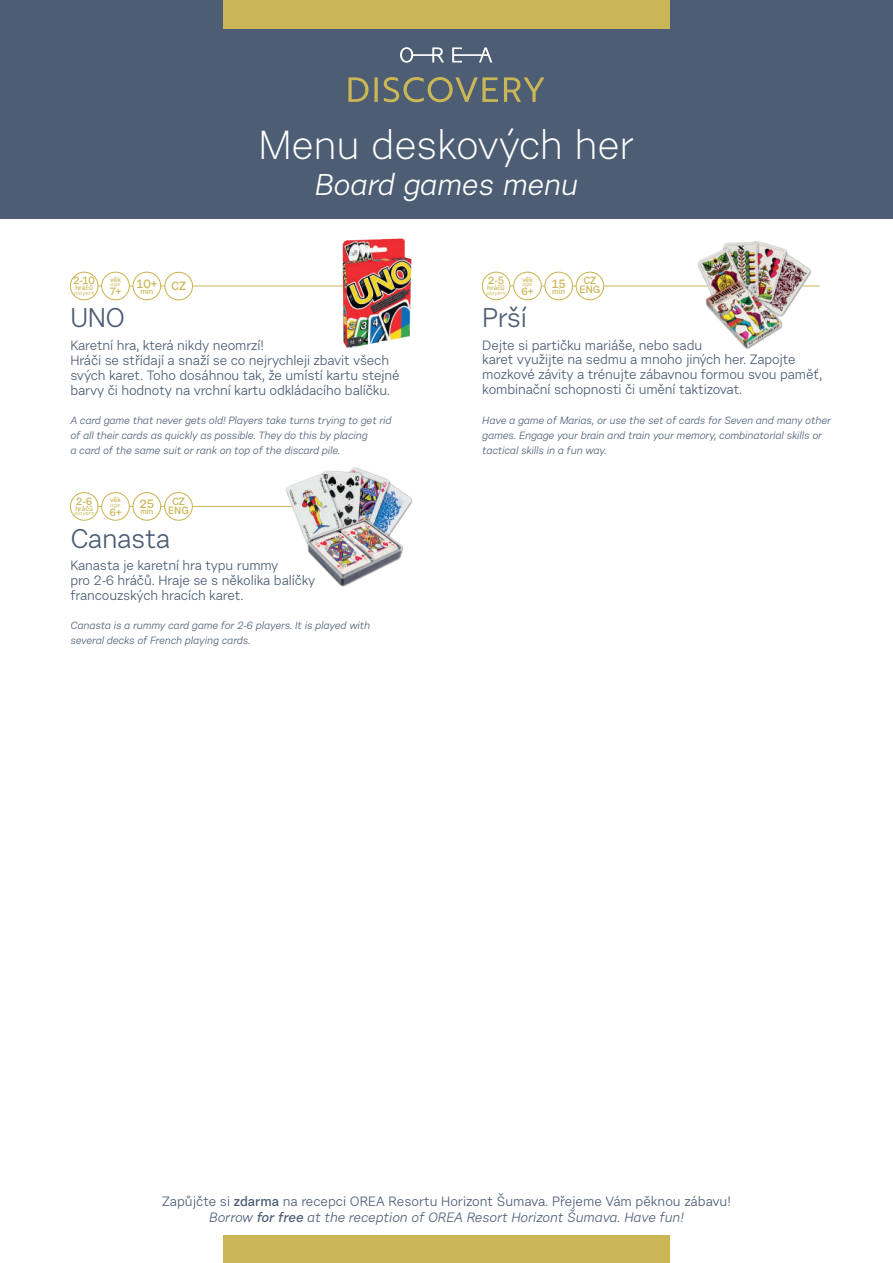
<style>
.page{position:relative;width:893px;height:1263px;background:#fff}
.page>*{position:absolute;margin:0;border:0;box-sizing:border-box;transform-origin:0 0}
.t1{font:40.5px "Urban Grotesk Li Se";letter-spacing:-.01em;color:#fff}
.t2{font:italic 30px "Urban Grotesk Re Bo";letter-spacing:-.01em;color:#fff}
.t3{font:27px "Urban Grotesk Re Bo";letter-spacing:-.015em;color:#4c5d74}
.t4{font:13.5px/14.9px "Urban Grotesk Re Bo";letter-spacing:-.01em;color:#4c5d74}
.t5{font:700 12px "Urban Grotesk Li Se";letter-spacing:-.03em;color:#cab656}
.t6{font:italic 10.5px/14.9px "Urban Grotesk Re Bo";letter-spacing:-.01em;color:#4c5d74}
.t7{font:700 10.5px/9px "Urban Grotesk Li Se";color:#cab656;text-align:center}
.t8{font:700 7.8px "Urban Grotesk Li Se";color:#cab656}
.t9{font:700 6.75px "Urban Grotesk Li Se";color:#cab656}
.t10{font:italic 6px "Urban Grotesk Re Bo";color:#cab656}
.s1{font-family:"Urban Grotesk Li Se";font-weight:700}
.s2{font-style:italic}
.s3{font-family:"Urban Grotesk Li Se";font-weight:700;font-style:italic}
</style>
<div class="page">
<div style="left:0;top:0;width:893px;height:218px;background:#4c5d74"></div>
<div style="left:223px;top:0;width:447px;height:29px;background:#cab656"></div>
<svg style="left:400px;top:47px;width:92px;height:16px"></svg>
<svg style="left:348px;top:77px;width:196px;height:25px"></svg>
<div style="left:223px;top:1234px;width:447px;height:29px;background:#cab656"></div>
<hr style="left:70px;top:286px;width:338px;height:1px;background:#cab656">
<div style="left:102px;top:272px;width:27px;height:28px;background:#fff;border-radius:50%"></div>
<div style="left:101px;top:272px;width:29px;height:28px;border:1px solid #c9b24b;border-radius:50%"></div>
<svg style="left:70px;top:271px;width:29px;height:30px"></svg>
<div style="left:133px;top:272px;width:28px;height:28px;background:#fff;border-radius:50%"></div>
<div style="left:133px;top:272px;width:28px;height:28px;border:1px solid #c9b24b;border-radius:50%"></div>
<div style="left:165px;top:272px;width:28px;height:28px;background:#fff;border-radius:50%"></div>
<div style="left:165px;top:272px;width:28px;height:28px;border:1px solid #c9b24b;border-radius:50%"></div>
<img style="left:342px;top:239px;width:70px;height:110px">
<hr style="left:482px;top:286px;width:337px;height:1px;background:#cab656">
<div style="left:514px;top:272px;width:27px;height:28px;background:#fff;border-radius:50%"></div>
<div style="left:513px;top:272px;width:29px;height:28px;border:1px solid #c9b24b;border-radius:50%"></div>
<svg style="left:482px;top:271px;width:29px;height:30px"></svg>
<div style="left:545px;top:272px;width:28px;height:28px;background:#fff;border-radius:50%"></div>
<div style="left:545px;top:272px;width:28px;height:28px;border:1px solid #c9b24b;border-radius:50%"></div>
<div style="left:576px;top:272px;width:28px;height:28px;background:#fff;border-radius:50%"></div>
<div style="left:576px;top:272px;width:28px;height:28px;border:1px solid #c9b24b;border-radius:50%"></div>
<img style="left:695px;top:241px;width:119px;height:108px">
<hr style="left:70px;top:506px;width:338px;height:1px;background:#cab656">
<div style="left:102px;top:493px;width:27px;height:27px;background:#fff;border-radius:50%"></div>
<div style="left:101px;top:492px;width:29px;height:29px;border:1px solid #c9b24b;border-radius:50%"></div>
<svg style="left:70px;top:492px;width:29px;height:29px"></svg>
<div style="left:133px;top:493px;width:28px;height:27px;background:#fff;border-radius:50%"></div>
<div style="left:133px;top:492px;width:28px;height:29px;border:1px solid #c9b24b;border-radius:50%"></div>
<div style="left:165px;top:493px;width:27px;height:27px;background:#fff;border-radius:50%"></div>
<div style="left:164px;top:492px;width:29px;height:29px;border:1px solid #c9b24b;border-radius:50%"></div>
<img style="left:285px;top:467px;width:127px;height:119px">
<p class="t7" style="left:73px;top:276px;width:24px">2-10</p>
<p class="t9" style="left:75px;top:284px;width:19px">hráčů</p>
<p class="t10" style="left:74px;top:289px;width:22px">players</p>
<p class="t9" style="left:110px;top:275px;width:12px">věk</p>
<p class="t10" style="left:110px;top:280px;width:12px">age</p>
<p class="t7" style="left:110px;top:287px;width:13px">7+</p>
<p class="t5" style="left:136px;top:276px;width:22px">10+</p>
<p class="t8" style="left:140px;top:286px;width:14px">min</p>
<p class="t5" style="left:171px;top:279px;width:16px">CZ</p>
<h1 class="t1" style="left:259px;top:120px;width:377px">Menu deskových her</h1>
<h2 class="t2" style="left:315px;top:166px;width:265px">Board games menu</h2>
<p class="t7" style="left:488px;top:276px;width:18px">2-5</p>
<p class="t9" style="left:487px;top:284px;width:19px">hráčů</p>
<p class="t10" style="left:486px;top:289px;width:22px">players</p>
<p class="t9" style="left:522px;top:275px;width:12px">věk</p>
<p class="t10" style="left:522px;top:280px;width:12px">age</p>
<p class="t7" style="left:521px;top:287px;width:13px">6+</p>
<p class="t5" style="left:552px;top:276px;width:15px">15</p>
<p class="t8" style="left:552px;top:286px;width:14px">min</p>
<p class="t7" style="left:579px;top:276px;width:22px">CZ<br>ENG</p>
<h3 class="t3" style="left:70px;top:301px;width:56px">UNO</h3>
<p class="t4" style="left:70px;top:338px;width:331px">Karetní hra, která nikdy neomrzí!<br>Hráči se střídají a snaží se co nejrychleji zbavit všech svých karet. Toho dosáhnou tak, že umístí kartu stejné barvy či hodnoty na vrchní kartu odkládacího balíčku.</p>
<p class="t6" style="left:70px;top:413px;width:323px">A card game that never gets old! Players take turns trying to get rid of all their cards as quickly as possible. They do this by placing<br>a card of the same suit or rank on top of the discard pile.</p>
<p class="t7" style="left:76px;top:496px;width:18px">2-6</p>
<p class="t9" style="left:75px;top:504px;width:19px">hráčů</p>
<p class="t10" style="left:74px;top:509px;width:22px">players</p>
<p class="t9" style="left:110px;top:495px;width:12px">věk</p>
<p class="t10" style="left:110px;top:501px;width:12px">age</p>
<p class="t7" style="left:110px;top:507px;width:13px">6+</p>
<p class="t5" style="left:140px;top:496px;width:16px">25</p>
<p class="t8" style="left:140px;top:506px;width:14px">min</p>
<p class="t7" style="left:168px;top:496px;width:22px">CZ<br>ENG</p>
<h3 class="t3" style="left:70px;top:522px;width:101px">Canasta</h3>
<p class="t4" style="left:70px;top:558px;width:246px">Kanasta je karetní hra typu rummy<br>pro 2-6 hráčů. Hraje se s několika balíčky francouzských hracích karet.</p>
<p class="t6" style="left:70px;top:618px;width:301px">Canasta is a rummy card game for 2-6 players. It is played with several decks of French playing cards.</p>
<h3 class="t3" style="left:482px;top:301px;width:46px">Prší</h3>
<p class="t4" style="left:482px;top:337px;width:341px">Dejte si partičku mariáše, nebo sadu<br>karet využijte na sedmu a mnoho jiných her. Zapojte mozkové závity a trénujte zábavnou formou svou paměť, kombinační schopnosti či umění taktizovat.</p>
<p class="t6" style="left:482px;top:413px;width:350px">Have a game of Marias, or use the set of cards for Seven and many other games. Engage your brain and train your memory, combinatorial skills or tactical skills in a fun way.</p>
<p class="t4" style="left:162px;top:1192px;width:570px;line-height:16.5px;text-align:center">Zapůjčte si <span class="s1">zdarma</span> na recepci OREA Resortu Horizont Šumava. Přejeme Vám pěknou zábavu!<br><span class="s2">Borrow</span> <span class="s3">for free</span> <span class="s2">at the reception of OREA Resort Horizont Šumava. Have fun!</span></p>
</div>
